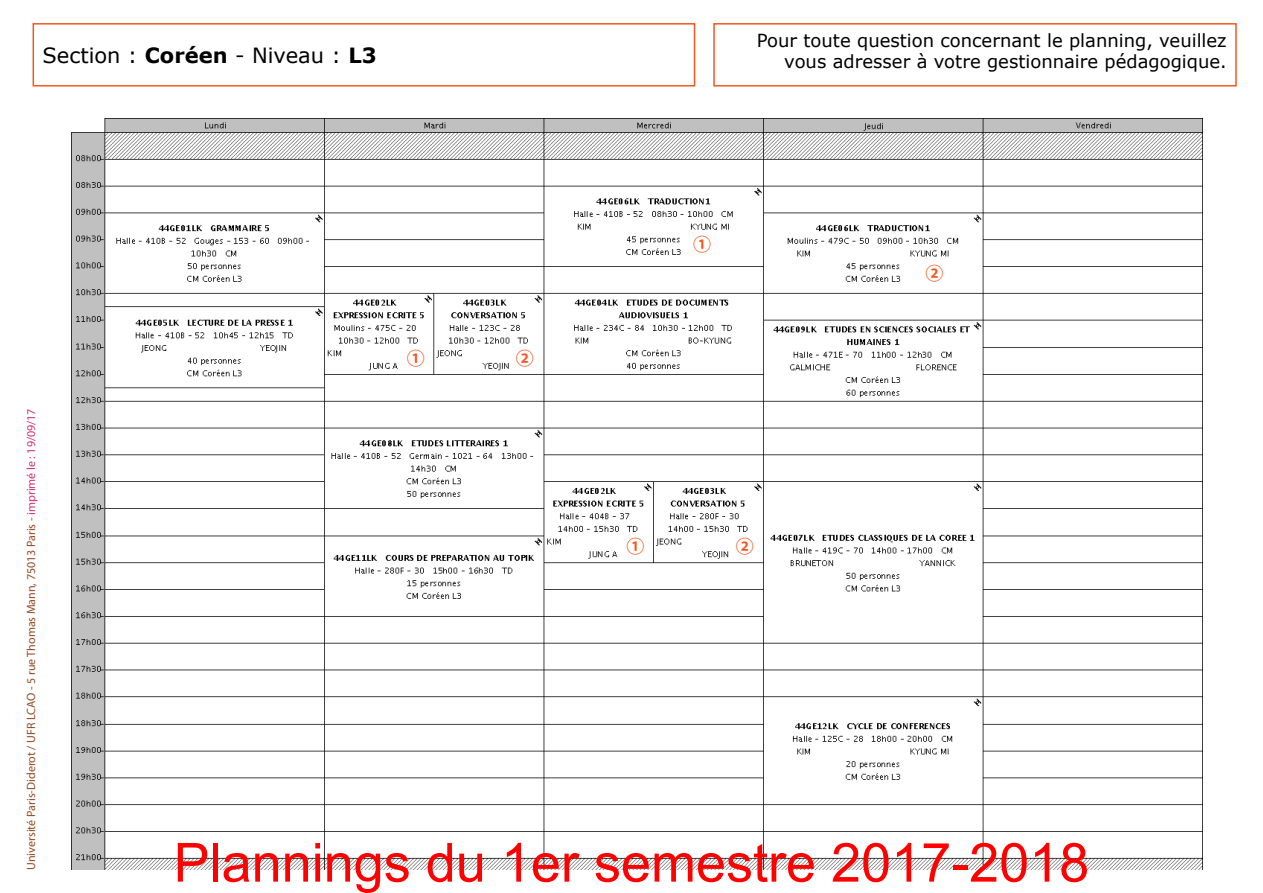
<style>
.page{position:relative;width:1263px;height:893px;background:#fff}
.page>*{position:absolute;margin:0;border:0;box-sizing:border-box;transform-origin:0 0}
.t1{font:54px "Arial";color:#f00}
.t2{font:21px "Verdana";color:#000}
.t3{font:18px/21.6px "Verdana";color:#000;text-align:right}
.t4{font:700 18px "Adobe Gothic Std";color:#f45720}
.t5{font:12px "Myriad Pro";color:#944b24}
.s1{font-weight:700}
.s2{color:#ce3375}
</style>
<div class="page">
<div style="left:33px;top:23px;width:662px;height:64px;border:2px solid #f45720"></div>
<div style="left:713px;top:23px;width:524px;height:64px;border:2px solid #f45720"></div>
<img style="left:72px;top:118px;width:1131px;height:752px">
<p class="t2" style="left:43px;top:41px;width:336px">Section : <span class="s1">Coréen</span> - Niveau : <span class="s1">L3</span></p>
<p class="t4" style="left:407px;top:347px;width:19px">①</p>
<p class="t4" style="left:516px;top:347px;width:19px">②</p>
<p class="t3" style="left:757px;top:29px;width:471px">Pour toute question concernant le planning, veuillez vous adresser à votre gestionnaire pédagogique.</p>
<p class="t4" style="left:693px;top:234px;width:19px">①</p>
<p class="t4" style="left:925px;top:263px;width:19px">②</p>
<p class="t5" style="left:24px;top:870px;width:463px;rotate:-90deg">Université Paris-Diderot / UFR LCAO - 5 rue Thomas Mann, 75013 Paris - <span class="s2">imprimé le : 19/09/17</span></p>
<p class="t4" style="left:626px;top:535px;width:19px">①</p>
<p class="t4" style="left:736px;top:535px;width:19px">②</p>
<h1 class="t1" style="left:174px;top:825px;width:917px">Plannings du 1er semestre 2017-2018</h1>
</div>
